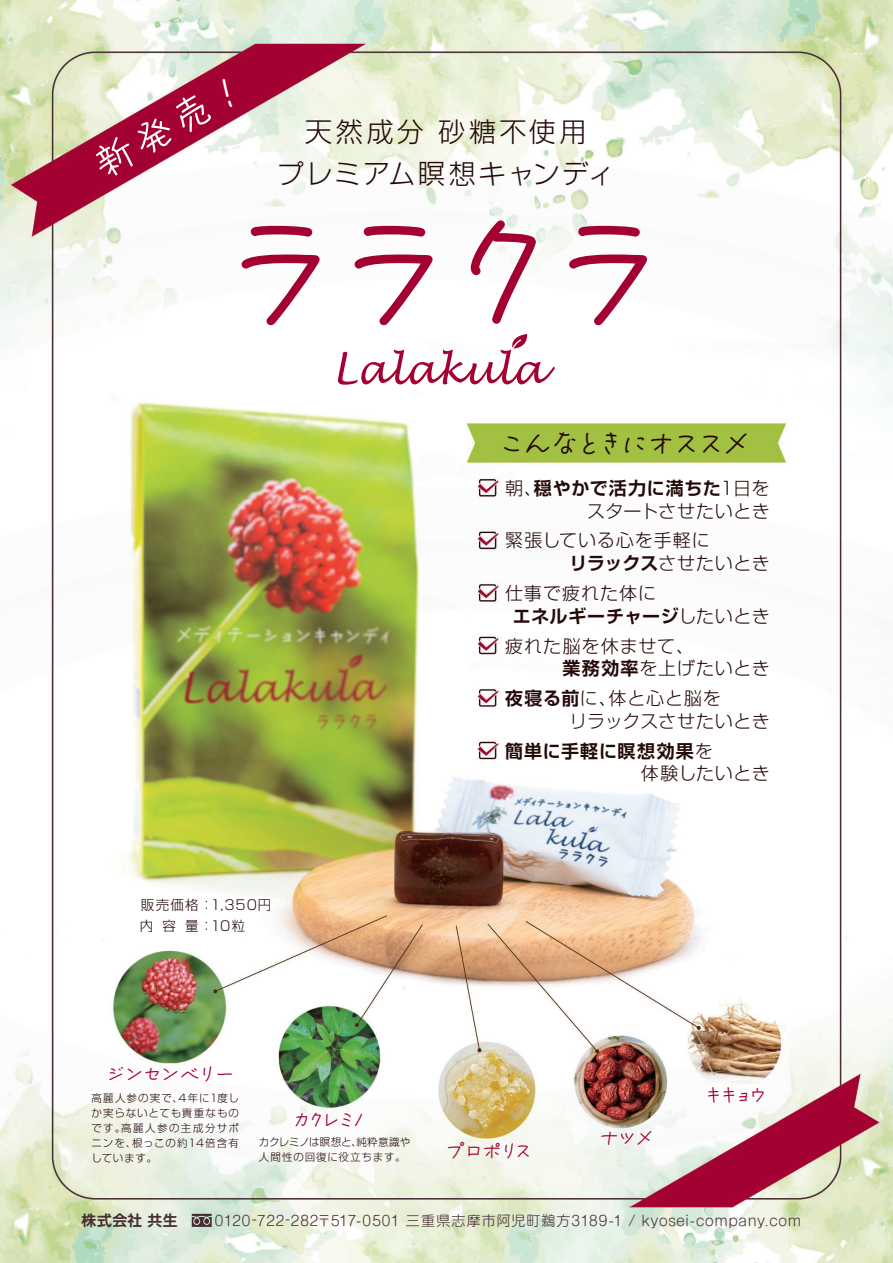
<style>
.page{position:relative;width:893px;height:1263px;background:#fff}
.page>*{position:absolute;margin:0;border:0;box-sizing:border-box;transform-origin:0 0}
.t1{font:143.25px "VDL Pen Letter Medium";color:#a40133}
.t2{font:28.5px "VDL Pen Letter Medium";letter-spacing:-.125em;color:#240907}
.t3{font:300 27px/42px "Shin Go Pr 5";letter-spacing:.09em;color:#240907;text-align:center}
.t4{font:19.5px "VDL Pen Letter Medium";letter-spacing:-.125em;color:#a40133}
.t5{font:19.5px "VDL Pen Letter Medium";letter-spacing:-.075em;color:#a40133}
.t6{font:300 18px "Shin Go Pr 5";letter-spacing:.04em;color:#240907}
.t7{font:700 18px "Shin Go Pr 5 De";letter-spacing:.045em;color:#240907}
.t8{font:300 18px "Shin Go Pr 5";letter-spacing:.005em;color:#240907}
.t9{font:300 18px "Shin Go Pr 5";letter-spacing:.015em;color:#240907}
.t10{font:300 18px "Shin Go Pr 5";letter-spacing:.02em;color:#240907}
.t11{font:700 14.85px "Shin M Go Pro De";letter-spacing:.035em;color:#472c35}
.t12{font:300 13.95px "Shin M Go Pro";letter-spacing:.055em;color:#472c35}
.t13{font:300 13.5px/21px "Shin Go Pr 5";letter-spacing:.08em;color:#240907}
.t14{font:300 10.5px/15px "Shin Go Pr 5";letter-spacing:.075em;color:#240907;text-align:justify}
.t15{font:300 10.5px/15px "Shin Go Pr 5";letter-spacing:.04em;color:#240907}
.s1{font-family:"Shin Go Pr 5";font-weight:300}
.s2{font-family:"Shin Go Pr 5 De";font-weight:700}
</style>
<div class="page">
<img style="left:0;top:0;width:893px;height:1263px">
<svg style="left:192px;top:1214px;width:20px;height:13px"></svg>
<svg style="left:338px;top:334px;width:217px;height:51px"></svg>
<svg style="left:89px;top:90px;width:124px;height:91px"></svg>
<svg style="left:222px;top:78px;width:11px;height:29px"></svg>
<h3 class="t3" style="left:277px;top:108px;width:339px">天然成分 砂糖不使用<br>プレミアム瞑想キャンディ</h3>
<h1 class="t1" style="left:210px;top:169px;width:472px">ララクラ</h1>
<p class="t13" style="left:140px;top:893px;width:133px">販売価格：1,350円内 容 量：10粒</p>
<h2 class="t2" style="left:497px;top:423px;width:255px">こんなときにオススメ</h2>
<p class="t7" style="left:505px;top:473px;width:266px"><span class="s1">朝、</span>穏やかで活力に満ちた<span class="s1">１日を</span></p>
<p class="t6" style="left:505px;top:526px;width:206px">緊張している心を手軽に</p>
<p class="t6" style="left:505px;top:578px;width:152px">仕事で疲れた体に</p>
<p class="t6" style="left:505px;top:631px;width:190px">疲れた脳を休ませて、</p>
<p class="t6" style="left:505px;top:683px;width:217px"><span class="s2">夜寝る前</span>に、体と心と脳を</p>
<p class="t7" style="left:505px;top:736px;width:209px">簡単に手軽に瞑想効果<span class="s1">を</span></p>
<p class="t9" style="left:587px;top:496px;width:184px">スタートさせたいとき</p>
<p class="t6" style="left:570px;top:549px;width:202px"><span class="s2">リラックス</span>させたいとき</p>
<p class="t7" style="left:513px;top:601px;width:258px">エネルギーチャージ<span class="s1">したいとき</span></p>
<p class="t6" style="left:562px;top:654px;width:209px"><span class="s2">業務効率</span>を上げたいとき</p>
<p class="t8" style="left:569px;top:706px;width:202px">リラックスさせたいとき</p>
<p class="t10" style="left:641px;top:759px;width:130px">体験したいとき</p>
<p class="t5" style="left:106px;top:1060px;width:130px">ジンセンベリー</p>
<p class="t14" style="left:91px;top:1089px;width:149px">高麗人参の実で、4年に1度しか実らないとても貴重なものです。高麗人参の主成分サポニンを、根っこの約14倍含有しています。</p>
<p class="t4" style="left:292px;top:1106px;width:78px">カクレミノ</p>
<p class="t15" style="left:259px;top:1133px;width:153px">カクレミノは瞑想と、純粋意識や人間性の回復に役立ちます。</p>
<p class="t4" style="left:445px;top:1137px;width:89px">プロポリス</p>
<p class="t4" style="left:599px;top:1123px;width:57px">ナツメ</p>
<p class="t4" style="left:704px;top:1080px;width:65px">キキョウ</p>
<p class="t11" style="left:82px;top:1208px;width:97px">株式会社 共生</p>
<p class="t12" style="left:215px;top:1209px;width:588px">0120-722-282〒517-0501 三重県志摩市阿児町鵜方3189-1 / kyosei-company.com</p>
</div>
